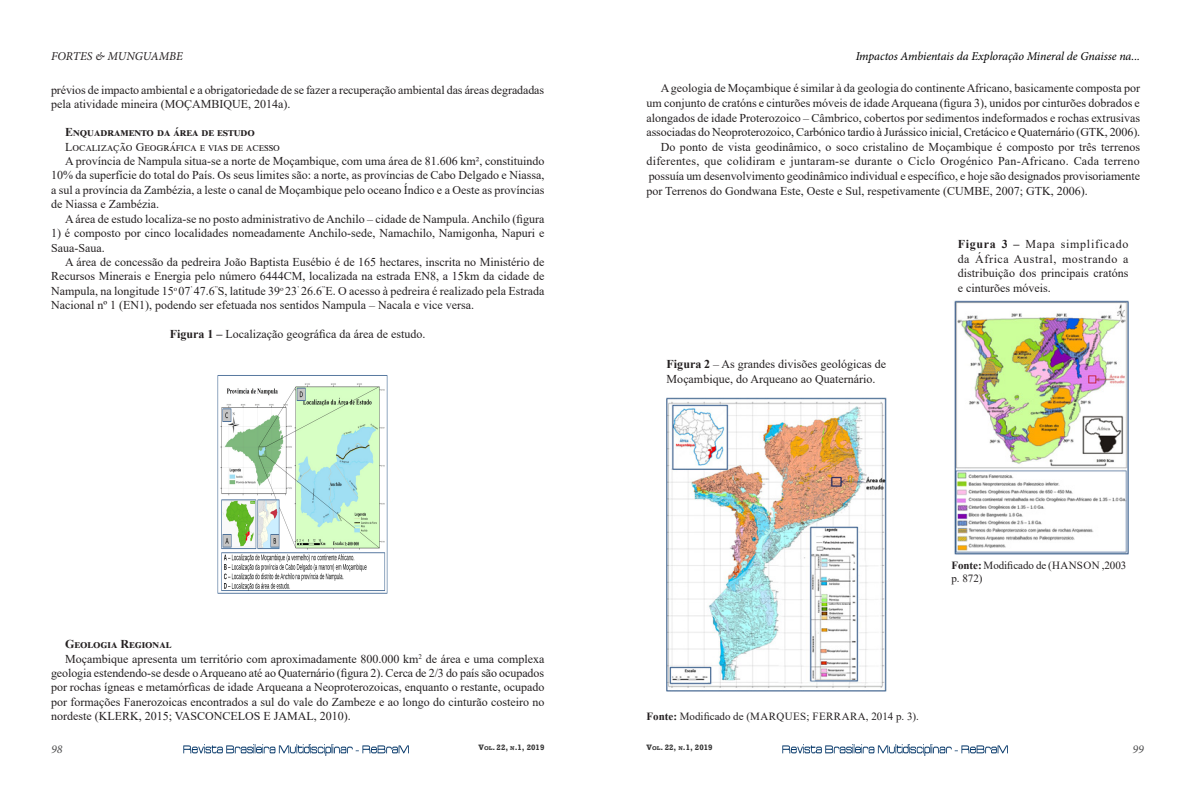
<style>
.page{position:relative;width:1191px;height:794px;background:#fff}
.page>*{position:absolute;margin:0;border:0;box-sizing:border-box;transform-origin:0 0}
.Corpo_do_texto{font:12px/14.4px "Times New Roman";color:#231f20;text-align:justify}
.t1{font:italic 12px "Minion Pro";letter-spacing:-.005em;color:#000}
.Corpo_do_texto-2{font:700 12px "Times New Roman";letter-spacing:.025em;color:#231f20}
.Corpo_do_texto-3{font:12px "Times New Roman";letter-spacing:.075em;color:#231f20}
.t2{font:italic 12px "Minion Pro";color:#231f20}
.t3{font:italic 12px "Minion Pro";color:#4f4f50}
.Corpo_do_texto-4{font:11px "Times New Roman";letter-spacing:.035em;color:#231f20}
.Corpo_do_texto-5{font:11px/13.2px "Times New Roman";color:#231f20}
.t4{font:700 8px "Rockwell";color:#333}
.s1{font-weight:700}
.s2{font-size:5.6px}
</style>
<div class="page">
<img style="left:782px;top:744px;width:225px;height:11px">
<img style="left:183px;top:744px;width:226px;height:11px">
<img style="left:217px;top:375px;width:171px;height:219px">
<img style="left:954px;top:300px;width:174px;height:254px">
<img style="left:666px;top:397px;width:220px;height:294px">
<p class="t2" style="left:51px;top:48px;width:133px">FORTES &amp; MUNGUAMBE</p>
<p class="t1" style="left:855px;top:48px;width:286px">Impactos Ambientais da Exploração Mineral de Gnaisse na...</p>
<p class="Corpo_do_texto" style="left:51px;top:82px;width:495px;line-height:14px">prévios de impacto ambiental e a obrigatoriedade de se fazer a recuperação ambiental das áreas degradadas pela atividade mineira (MOÇAMBIQUE, 2014a).</p>
<p class="Corpo_do_texto-2" style="left:65px;top:123px;width:191px">Enquadramento da área de estudo</p>
<p class="Corpo_do_texto-3" style="left:65px;top:138px;width:216px">Localização Geográfica e vias de acesso</p>
<p class="Corpo_do_texto" style="left:51px;top:153px;width:495px;text-indent:14px">A província de Nampula situa-se a norte de Moçambique, com uma área de 81.606 km², constituindo 10% da superfície do total do País. Os seus limites são: a norte, as províncias de Cabo Delgado e Niassa, a sul a província da Zambézia, a leste o canal de Moçambique pelo oceano Índico e a Oeste as províncias de Niassa e Zambézia.</p>
<p class="Corpo_do_texto" style="left:65px;top:211px;width:481px">A área de estudo localiza-se no posto administrativo de Anchilo – cidade de Nampula. Anchilo (figura</p>
<p class="Corpo_do_texto" style="left:51px;top:225px;width:495px">1) é composto por cinco localidades nomeadamente Anchilo-sede, Namachilo, Namigonha, Napuri e<br>Saua-Saua.</p>
<p class="Corpo_do_texto" style="left:51px;top:254px;width:495px;text-indent:14px">A área de concessão da pedreira João Baptista Eusébio é de 165 hectares, inscrita no Ministério de Recursos Minerais e Energia pelo número 6444CM, localizada na estrada EN8, a 15km da cidade de Nampula, na longitude 15<sup>o</sup> 07<sup>’</sup> 47.6<sup>”</sup>S, latitude 39<sup>o</sup> 23<sup>’</sup> 26.6<sup>”</sup>E. O acesso à pedreira é realizado pela Estrada Nacional nº 1 (EN1), podendo ser efetuada nos sentidos Nampula – Nacala e vice versa.</p>
<p class="Corpo_do_texto" style="left:170px;top:326px;width:257px"><span class="s1">Figura 1 –</span> Localização geográfica da área de estudo.</p>
<p class="Corpo_do_texto-2" style="left:65px;top:635px;width:105px">Geologia Regional</p>
<p class="Corpo_do_texto" style="left:51px;top:651px;width:495px;text-indent:14px">Moçambique apresenta um território com aproximadamente 800.000 km<sup>2</sup> de área e uma complexa geologia estendendo-se desde o Arqueano até ao Quaternário (figura 2). Cerca de 2/3 do país são ocupados por rochas ígneas e metamórficas de idade Arqueana a Neoproterozoicas, enquanto o restante, ocupado por formações Fanerozoicas encontrados a sul do vale do Zambeze e ao longo do cinturão costeiro no nordeste (KLERK, 2015; VASCONCELOS E JAMAL, 2010).</p>
<p class="Corpo_do_texto" style="left:646px;top:81px;width:495px;text-indent:14px">A geologia de Moçambique é similar à da geologia do continente Africano, basicamente composta por um conjunto de cratóns e cinturões móveis de idade Arqueana (figura 3), unidos por cinturões dobrados e alongados de idade Proterozoico – Câmbrico, cobertos por sedimentos indeformados e rochas extrusivas associadas do Neoproterozoico, Carbónico tardio à Jurássico inicial, Cretácico e Quaternário (GTK, 2006).</p>
<p class="Corpo_do_texto" style="left:646px;top:139px;width:495px;text-indent:14px">Do ponto de vista geodinâmico, o soco cristalino de Moçambique é composto por três terrenos diferentes, que colidiram e juntaram-se durante o Ciclo Orogénico Pan-Africano. Cada terreno possuía um desenvolvimento geodinâmico individual e específico, e hoje são designados provisoriamente por Terrenos do Gondwana Este, Oeste e Sul, respetivamente (CUMBE, 2007; GTK, 2006).</p>
<p class="Corpo_do_texto" style="left:666px;top:357px;width:221px"><span class="s1">Figura 2</span> – As grandes divisões geológicas de<br>Moçambique, do Arqueano ao Quaternário.</p>
<p class="Corpo_do_texto" style="left:957px;top:237px;width:172px"><span class="s1">Figura 3 –</span> Mapa simplificado da África Austral, mostrando a distribuição dos principais cratóns e cinturões móveis.</p>
<p class="Corpo_do_texto-5" style="left:951px;top:558px;width:176px"><span class="s1">Fonte:</span> Modificado de (HANSON ,2003 p. 872)</p>
<p class="Corpo_do_texto-4" style="left:646px;top:709px;width:274px"><span class="s1">Fonte:</span> Modificado de (MARQUES; FERRARA, 2014 p. 3).</p>
<p class="t4" style="left:478px;top:743px;width:68px">V<span class="s2">OL</span>. 22, <span class="s2">N</span>.1, 2019</p>
<p class="t4" style="left:646px;top:743px;width:68px">V<span class="s2">OL</span>. 22, <span class="s2">N</span>.1, 2019</p>
<p class="t3" style="left:51px;top:741px;width:13px">98</p>
<p class="t3" style="left:1132px;top:741px;width:13px">99</p>
</div>
